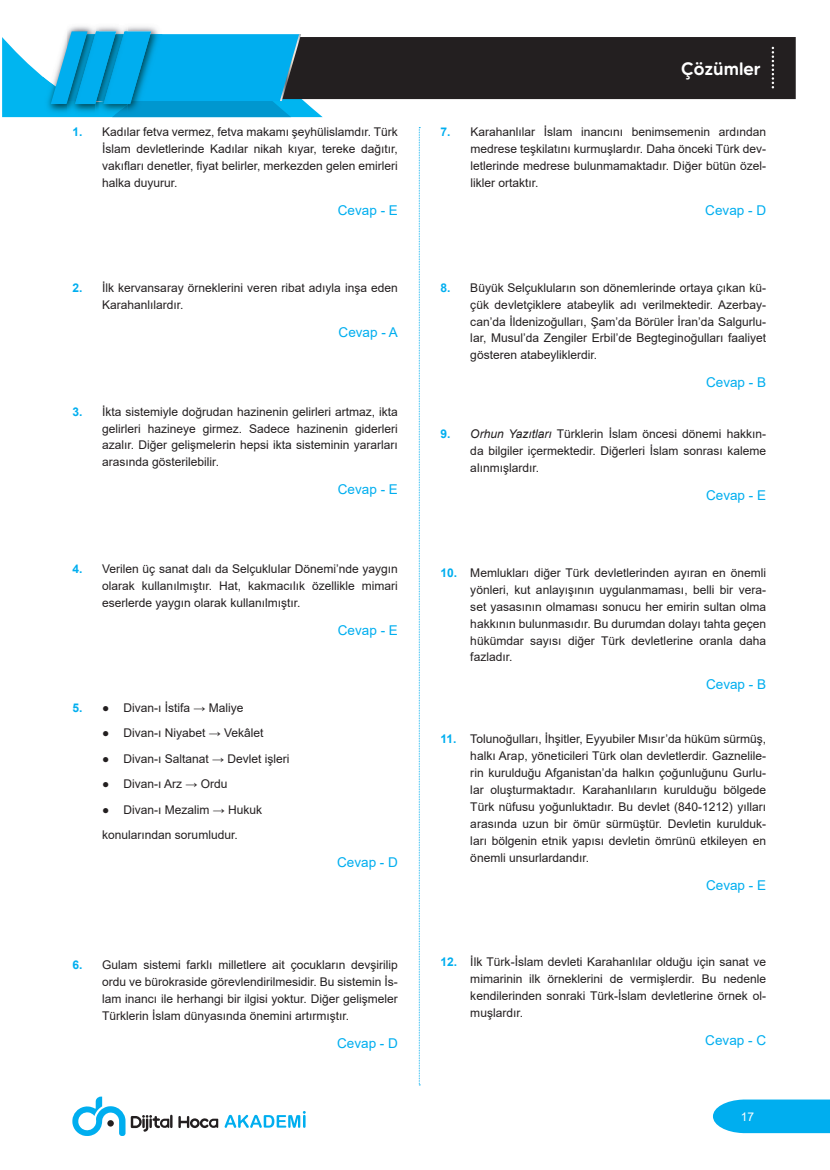
<style>
.page{position:relative;width:830px;height:1170px;background:#fff}
.page>*{position:absolute;margin:0;border:0;box-sizing:border-box;transform-origin:0 0}
.t1{font:500 18px "MADE Tommy Soft";color:#fff}
.CEVAP{font:13.5px "Arial";color:#00aeef}
.Çözüm_devam{font:12px/17px "Arial";color:#231f20;text-align:justify}
.t2{font:12px "Arial";color:#fff}
.s1{font-weight:700;color:#00aeef}
.s2{font-style:italic}
</style>
<div class="page">
<svg style="left:713px;top:1099px;width:116px;height:33px;background:#11b3f0"></svg>
<svg style="left:72px;top:1096px;width:53px;height:39px"></svg>
<svg style="left:107px;top:1119px;width:7px;height:7px"></svg>
<svg style="left:224px;top:1111px;width:81px;height:16px"></svg>
<svg style="left:178px;top:1116px;width:40px;height:12px"></svg>
<svg style="left:131px;top:1114px;width:41px;height:17px"></svg>
<svg style="left:418px;top:127px;width:2px;height:958px"></svg>
<div style="left:322px;top:37px;width:473px;height:62px;background:#231f20"></div>
<svg style="left:2px;top:26px;width:320px;height:91px;background:#2babda"></svg>
<svg style="left:771px;top:47px;width:2px;height:41px"></svg>
<p class="Çözüm_devam" style="left:102px;top:124px;width:297px;text-indent:-30px"><span class="s1">1.</span> Kadılar fetva vermez, fetva makamı şeyhülislamdır. Türk İslam devletlerinde Kadılar nikah kıyar, tereke dağıtır, vakıfları denetler, fiyat belirler, merkezden gelen emirleri halka duyurur.</p>
<p class="CEVAP" style="left:338px;top:201px;width:62px">Cevap - E</p>
<p class="Çözüm_devam" style="left:102px;top:279px;width:297px;text-indent:-30px"><span class="s1">2.</span> İlk kervansaray örneklerini veren ribat adıyla inşa eden<br>Karahanlılardır.</p>
<p class="CEVAP" style="left:338px;top:322px;width:61px">Cevap - A</p>
<p class="Çözüm_devam" style="left:102px;top:403px;width:297px;text-indent:-30px"><span class="s1">3.</span> İkta sistemiyle doğrudan hazinenin gelirleri artmaz, ikta gelirleri hazineye girmez. Sadece hazinenin giderleri azalır. Diğer gelişmelerin hepsi ikta sisteminin yararları arasında gösterilebilir.</p>
<p class="CEVAP" style="left:338px;top:480px;width:62px">Cevap - E</p>
<p class="Çözüm_devam" style="left:102px;top:560px;width:297px;text-indent:-30px"><span class="s1">4.</span> Verilen üç sanat dalı da Selçuklular Dönemi’nde yaygın olarak kullanılmıştır. Hat, kakmacılık özellikle mimari eserlerde yaygın olarak kullanılmıştır.</p>
<p class="CEVAP" style="left:338px;top:621px;width:62px">Cevap - E</p>
<p class="Çözüm_devam" style="left:72px;top:698px;width:173px"><span class="s1">5.</span> ● Divan-ı İstifa → Maliye</p>
<p class="Çözüm_devam" style="left:102px;top:724px;width:163px">● Divan-ı Niyabet → Vekâlet</p>
<p class="Çözüm_devam" style="left:102px;top:749px;width:189px">● Divan-ı Saltanat → Devlet işleri</p>
<p class="Çözüm_devam" style="left:102px;top:775px;width:127px">● Divan-ı Arz → Ordu</p>
<p class="Çözüm_devam" style="left:102px;top:800px;width:161px">● Divan-ı Mezalim → Hukuk</p>
<p class="Çözüm_devam" style="left:102px;top:826px;width:137px">konularından sorumludur.</p>
<p class="CEVAP" style="left:337px;top:852px;width:62px">Cevap - D</p>
<p class="Çözüm_devam" style="left:102px;top:955px;width:297px;text-indent:-30px"><span class="s1">6.</span> Gulam sistemi farklı milletlere ait çocukların devşirilip ordu ve bürokraside görevlendirilmesidir. Bu sistemin İs&shy;lam inancı ile herhangi bir ilgisi yoktur. Diğer gelişmeler Türklerin İslam dünyasında önemini artırmıştır.</p>
<p class="CEVAP" style="left:337px;top:1033px;width:62px">Cevap - D</p>
<h1 class="t1" style="left:680px;top:57px;width:81px">Çözümler</h1>
<p class="Çözüm_devam" style="left:470px;top:124px;width:297px;text-indent:-30px"><span class="s1">7.</span> Karahanlılar İslam inancını benimsemenin ardından medrese teşkilatını kurmuşlardır. Daha önceki Türk dev&shy;letlerinde medrese bulunmamaktadır. Diğer bütün özel&shy;likler ortaktır.</p>
<p class="CEVAP" style="left:705px;top:201px;width:62px">Cevap - D</p>
<p class="Çözüm_devam" style="left:470px;top:279px;width:297px;text-indent:-30px"><span class="s1">8.</span> Büyük Selçukluların son dönemlerinde ortaya çıkan kü&shy;çük devletçiklere atabeylik adı verilmektedir. Azerbay&shy;can’da İldenizoğulları, Şam’da Börüler İran’da Salgurlu&shy;lar, Musul’da Zengiler Erbil’de Begteginoğulları faaliyet gösteren atabeyliklerdir.</p>
<p class="CEVAP" style="left:705px;top:373px;width:62px">Cevap - B</p>
<p class="Çözüm_devam" style="left:470px;top:425px;width:297px;text-indent:-30px"><span class="s1">9.</span> <span class="s2">Orhun Yazıtları</span> Türklerin İslam öncesi dönemi hakkın&shy;da bilgiler içermektedir. Diğerleri İslam sonrası kaleme alınmışlardır.</p>
<p class="CEVAP" style="left:705px;top:486px;width:62px">Cevap - E</p>
<p class="Çözüm_devam" style="left:470px;top:564px;width:297px;text-indent:-30px"><span class="s1">10.</span> Memlukları diğer Türk devletlerinden ayıran en önemli yönleri, kut anlayışının uygulanmaması, belli bir vera&shy;set yasasının olmaması sonucu her emirin sultan olma hakkının bulunmasıdır. Bu durumdan dolayı tahta geçen hükümdar sayısı diğer Türk devletlerine oranla daha fazladır.</p>
<p class="CEVAP" style="left:705px;top:675px;width:62px">Cevap - B</p>
<p class="Çözüm_devam" style="left:470px;top:730px;width:297px;text-indent:-30px"><span class="s1">11.</span> Tolunoğulları, İhşitler, Eyyubiler Mısır’da hüküm sürmüş, halkı Arap, yöneticileri Türk olan devletlerdir. Gaznelile&shy;rin kurulduğu Afganistan’da halkın çoğunluğunu Gurlu&shy;lar oluşturmaktadır. Karahanlıların kurulduğu bölgede Türk nüfusu yoğunluktadır. Bu devlet (840-1212) yılları arasında uzun bir ömür sürmüştür. Devletin kurulduk&shy;ları bölgenin etnik yapısı devletin ömrünü etkileyen en önemli unsurlardandır.</p>
<p class="CEVAP" style="left:705px;top:875px;width:62px">Cevap - E</p>
<p class="Çözüm_devam" style="left:470px;top:953px;width:297px;text-indent:-30px"><span class="s1">12.</span> İlk Türk-İslam devleti Karahanlılar olduğu için sanat ve mimarinin ilk örneklerini de vermişlerdir. Bu nedenle kendilerinden sonraki Türk-İslam devletlerine örnek ol&shy;muşlardır.</p>
<p class="CEVAP" style="left:705px;top:1030px;width:62px">Cevap - C</p>
<p class="t2" style="left:740px;top:1108px;width:15px">17</p>
</div>
